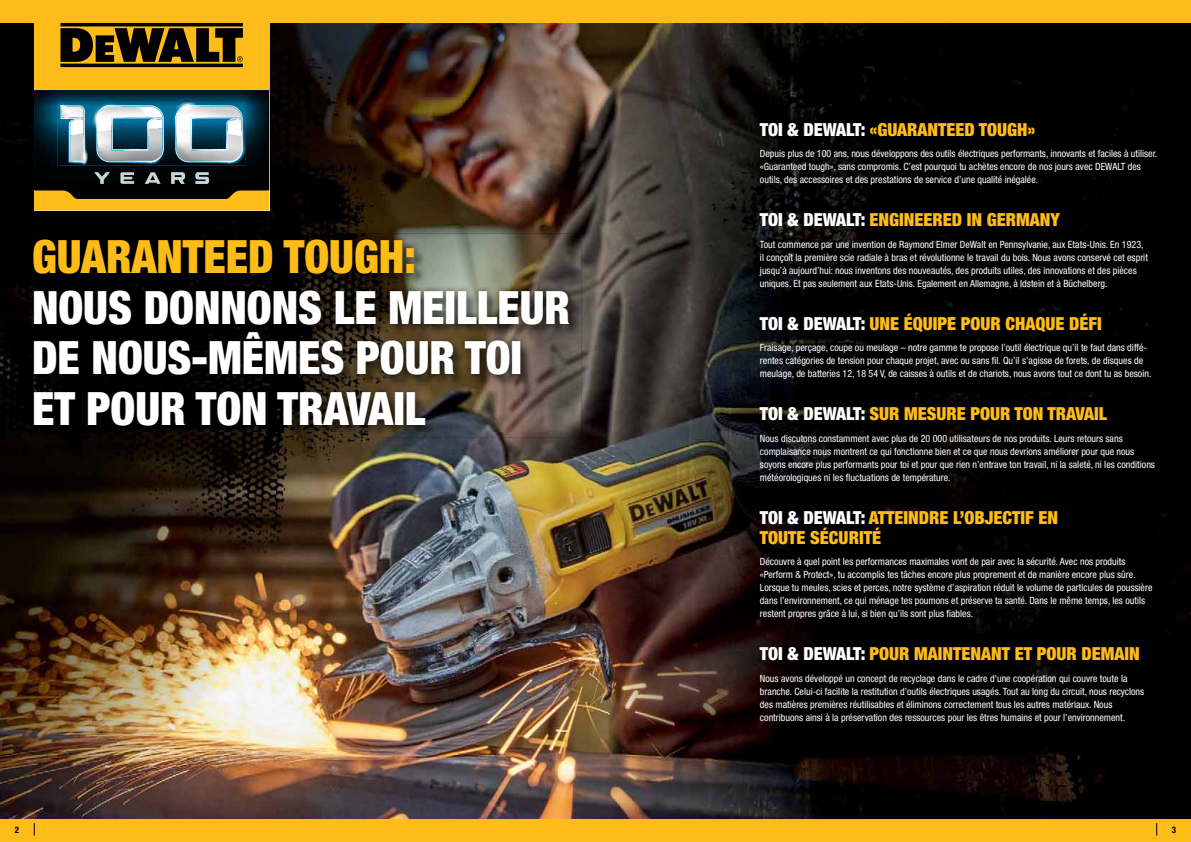
<style>
.page{position:relative;width:1191px;height:842px;background:#fff}
.page>*{position:absolute;margin:0;border:0;box-sizing:border-box;transform-origin:0 0}
.t1{font:900 condensed 46px/50.6px "Helvetica Neue LT Pro";color:#fff}
.t2{font:900 condensed 46px "Helvetica Neue LT Pro";color:#febc18}
.t3{font:900 condensed 18px/20px "Helvetica Neue LT Pro";color:#febc18}
.t4{font:condensed 10px/13px "Helvetica Neue LT Pro";color:#fff}
.t5{font:700 condensed 9px "Helvetica Neue LT Pro";color:#000}
.s1{color:#fff}
</style>
<div class="page">
<img style="left:0;top:23px;width:1191px;height:796px">
<img style="left:547px;top:241px;width:34px;height:197px">
<img style="left:35px;top:432px;width:512px;height:6px">
<img style="left:27px;top:233px;width:548px;height:33px">
<img style="left:27px;top:266px;width:8px;height:166px">
<img style="left:35px;top:241px;width:540px;height:191px">
<div style="left:0;top:0;width:1191px;height:23px;background:#febc18"></div>
<div style="left:0;top:819px;width:1191px;height:23px;background:#febc18"></div>
<svg style="left:34px;top:823px;width:1px;height:13px"></svg>
<svg style="left:1156px;top:823px;width:1px;height:13px"></svg>
<div style="left:34px;top:0;width:235px;height:90px;background:#febc18"></div>
<svg style="left:34px;top:90px;width:235px;height:121px;background:#516157"></svg>
<svg style="left:60px;top:23px;width:183px;height:44px"></svg>
<h1 class="t2" style="left:32px;top:240px;width:385px">GUARANTEED TOUGH:</h1>
<h1 class="t1" style="left:32px;top:287px;width:539px">NOUS DONNONS LE MEILLEUR<br>DE NOUS-MÊMES POUR TOI<br>ET POUR TON TRAVAIL</h1>
<h2 class="t3" style="left:760px;top:121px;width:277px"><span class="s1">TOI &amp; DEWALT:</span> «GUARANTEED TOUGH»</h2>
<p class="t4" style="left:760px;top:148px;width:399px">Depuis plus de 100 ans, nous développons des outils électriques performants, innovants et faciles à utiliser. «Guaranteed tough», sans compromis. C’est pourquoi tu achètes encore de nos jours avec DEWALT des outils, des accessoires et des prestations de service d’une qualité inégalée.</p>
<h2 class="t3" style="left:760px;top:212px;width:301px"><span class="s1">TOI &amp; DEWALT:</span> ENGINEERED IN GERMANY</h2>
<p class="t4" style="left:760px;top:239px;width:389px">Tout commence par une invention de Raymond Elmer DeWalt en Pennsylvanie, aux Etats-Unis. En 1923, il conçoit la première scie radiale à bras et révolutionne le travail du bois. Nous avons conservé cet esprit jusqu’à aujourd’hui: nous inventons des nouveautés, des produits utiles, des innovations et des pièces uniques. Et pas seulement aux Etats-Unis. Egalement en Allemagne, à Idstein et à Büchelberg.</p>
<h2 class="t3" style="left:760px;top:315px;width:343px"><span class="s1">TOI &amp; DEWALT:</span> UNE ÉQUIPE POUR CHAQUE DÉFI</h2>
<p class="t4" style="left:760px;top:342px;width:393px">Fraisage, perçage, coupe ou meulage – notre gamme te propose l’outil électrique qu’il te faut dans diffé&shy;rentes catégories de tension pour chaque projet, avec ou sans fil. Qu’il s’agisse de forets, de disques de meulage, de batteries 12, 18 54 V, de caisses à outils et de chariots, nous avons tout ce dont tu as besoin.</p>
<h2 class="t3" style="left:760px;top:406px;width:349px"><span class="s1">TOI &amp; DEWALT:</span> SUR MESURE POUR TON TRAVAIL</h2>
<p class="t4" style="left:760px;top:433px;width:396px">Nous discutons constamment avec plus de 20 000 utilisateurs de nos produits. Leurs retours sans complaisance nous montrent ce qui fonctionne bien et ce que nous devrions améliorer pour que nous soyons encore plus performants pour toi et pour que rien n’entrave ton travail, ni la saleté, ni les conditions météorologiques ni les fluctuations de température.</p>
<h2 class="t3" style="left:760px;top:509px;width:300px"><span class="s1">TOI &amp; DEWALT:</span> ATTEINDRE L’OBJECTIF EN<br>TOUTE SÉCURITÉ</h2>
<p class="t4" style="left:760px;top:556px;width:394px">Découvre à quel point les performances maximales vont de pair avec la sécurité. Avec nos produits «Perform &amp; Protect», tu accomplis tes tâches encore plus proprement et de manière encore plus sûre.<br>Lorsque tu meules, scies et perces, notre système d’aspiration réduit le volume de particules de poussière dans l’environnement, ce qui ménage tes poumons et préserve ta santé. Dans le même temps, les outils restent propres grâce à lui, si bien qu’ils sont plus fiables.</p>
<h2 class="t3" style="left:760px;top:646px;width:381px"><span class="s1">TOI &amp; DEWALT:</span> POUR MAINTENANT ET POUR DEMAIN</h2>
<p class="t4" style="left:760px;top:673px;width:386px">Nous avons développé un concept de recyclage dans le cadre d'une coopération qui couvre toute la branche. Celui-ci facilite la restitution d’outils électriques usagés. Tout au long du circuit, nous recyclons des matières premières réutilisables et éliminons correctement tous les autres matériaux. Nous contribuons ainsi à la préservation des ressources pour les êtres humains et pour l’environnement.</p>
<p class="t5" style="left:15px;top:826px;width:6px">2</p>
<p class="t5" style="left:1171px;top:826px;width:6px">3</p>
</div>
